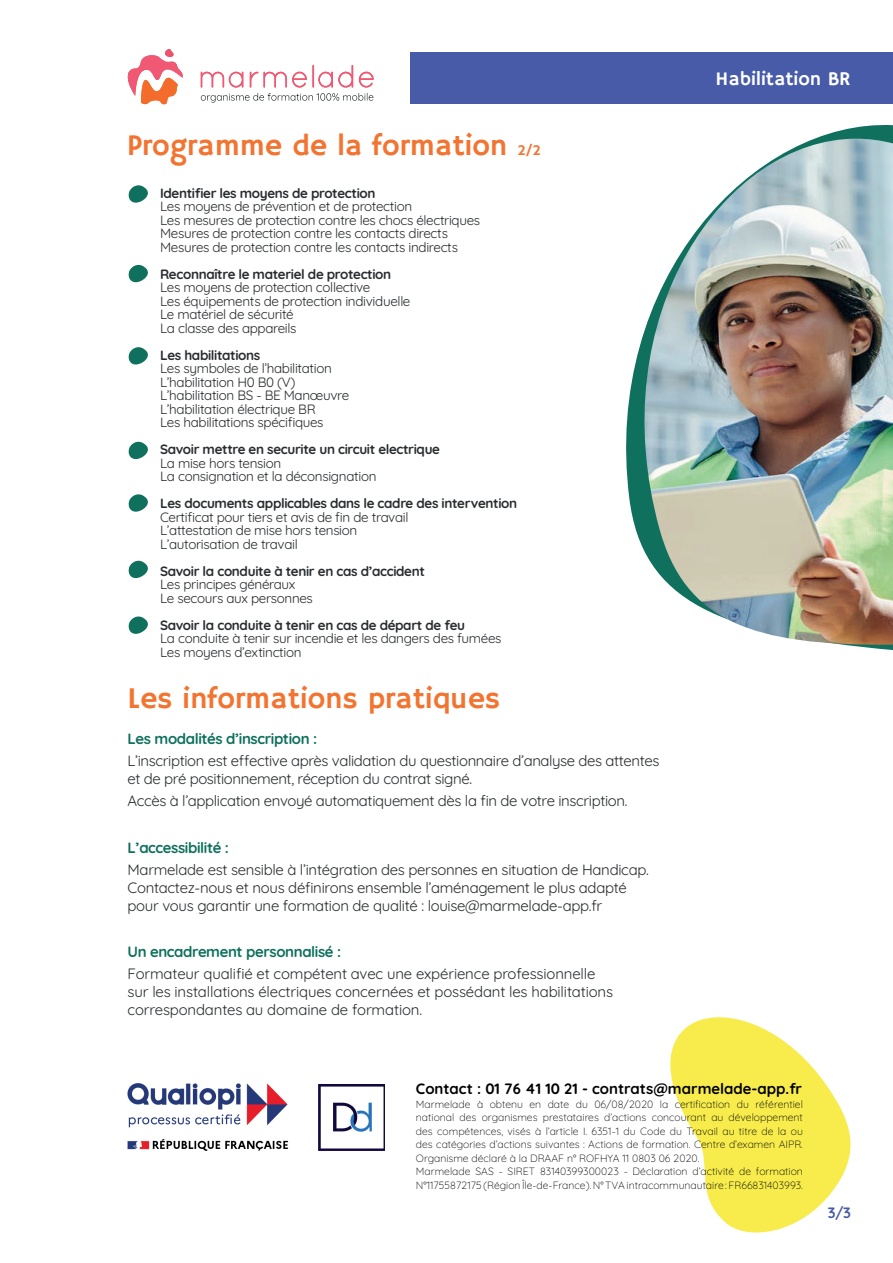
<style>
.page{position:relative;width:893px;height:1263px;background:#fff}
.page>*{position:absolute;margin:0;border:0;box-sizing:border-box;transform-origin:0 0}
.t1{font:30px "Hammersmith One";color:#f37431}
.t2{font:19.5px "Hammersmith One";color:#fff}
.t3{font:300 15px/18px "Quicksand";letter-spacing:-.02em;color:#292c2f}
.t4{font:300 15px "Quicksand";letter-spacing:-.025em;color:#0e705d}
.t5{font:300 15px "Quicksand";color:#000001}
.t6{font:300 15px "Quicksand";color:#485ba8}
.t7{font:300 13.5px/13.5px "Quicksand";letter-spacing:-.025em;color:#292c2f}
.t8{font:300 10.5px/13.5px "Quicksand";color:#000001}
.s1{font-size:15px}
</style>
<div class="page">
<svg style="left:128px;top:185px;width:20px;height:18px"></svg>
<svg style="left:128px;top:264px;width:20px;height:18px"></svg>
<svg style="left:128px;top:347px;width:20px;height:18px"></svg>
<svg style="left:128px;top:441px;width:20px;height:18px"></svg>
<svg style="left:128px;top:494px;width:20px;height:18px"></svg>
<svg style="left:128px;top:560px;width:20px;height:18px"></svg>
<svg style="left:128px;top:616px;width:20px;height:18px"></svg>
<svg style="left:814px;top:125px;width:79px;height:525px"></svg>
<img style="left:626px;top:139px;width:267px;height:507px">
<div style="left:410px;top:53px;width:483px;height:51px;background:#485ba8"></div>
<svg style="left:127px;top:49px;width:56px;height:56px"></svg>
<svg style="left:201px;top:65px;width:173px;height:38px"></svg>
<svg style="left:670px;top:1017px;width:181px;height:216px;fill:#f7ec4c"></svg>
<img style="left:127px;top:1083px;width:162px;height:68px">
<img style="left:319px;top:1084px;width:66px;height:66px">
<h1 class="t1" style="left:127px;top:128px;width:415px">Programme de la formation <span class="s1">2/2</span></h1>
<p class="t7" style="left:160px;top:185px;width:322px">Identifier les moyens de protection<br>Les moyens de prévention et de protection<br>Les mesures de protection contre les chocs électriques Mesures de protection contre les contacts directs Mesures de protection contre les contacts indirects</p>
<p class="t7" style="left:160px;top:266px;width:252px">Reconnaître le materiel de protection Les moyens de protection collective<br>Les équipements de protection individuelle Le matériel de sécurité<br>La classe des appareils</p>
<p class="t7" style="left:160px;top:347px;width:191px">Les habilitations<br>Les symboles de l’habilitation<br>L’habilitation H0 B0 (V)<br>L’habilitation BS - BE Manœuvre<br>L’habilitation électrique BR<br>Les habilitations spécifiques</p>
<p class="t7" style="left:160px;top:441px;width:281px">Savoir mettre en securite un circuit electrique<br>La mise hors tension<br>La consignation et la déconsignation</p>
<p class="t7" style="left:160px;top:495px;width:359px">Les documents applicables dans le cadre des intervention Certificat pour tiers et avis de fin de travail<br>L’attestation de mise hors tension<br>L’autorisation de travail</p>
<p class="t7" style="left:160px;top:563px;width:266px">Savoir la conduite à tenir en cas d’accident<br>Les principes généraux<br>Le secours aux personnes</p>
<p class="t7" style="left:160px;top:617px;width:343px">Savoir la conduite à tenir en cas de départ de feu<br>La conduite à tenir sur incendie et les dangers des fumées<br>Les moyens d’extinction</p>
<h1 class="t1" style="left:128px;top:681px;width:374px">Les informations pratiques</h1>
<p class="t4" style="left:128px;top:727px;width:191px">Les modalités d’inscription :</p>
<p class="t3" style="left:128px;top:750px;width:533px">L’inscription est effective après validation du questionnaire d’analyse des attentes et de pré positionnement, réception du contrat signé.</p>
<p class="t3" style="left:128px;top:790px;width:501px">Accès à l’application envoyé automatiquement dès la fin de votre inscription.</p>
<p class="t4" style="left:128px;top:836px;width:103px">L’accessibilité :</p>
<p class="t3" style="left:128px;top:859px;width:523px">Marmelade est sensible à l’intégration des personnes en situation de Handicap.<br>Contactez-nous et nous définirons ensemble l’aménagement le plus adapté pour vous garantir une formation de qualité : louise@marmelade-app.fr</p>
<p class="t4" style="left:128px;top:940px;width:215px">Un encadrement personnalisé :</p>
<p class="t3" style="left:128px;top:963px;width:487px">Formateur qualifié et compétent avec une expérience professionnelle sur les installations électriques concernées et possédant les habilitations correspondantes au domaine de formation.</p>
<h2 class="t2" style="left:716px;top:67px;width:136px">Habilitation BR</h2>
<p class="t5" style="left:416px;top:1077px;width:388px">Contact : 01 76 41 10 21 - contrats@marmelade-app.fr</p>
<p class="t8" style="left:416px;top:1096px;width:389px">Marmelade à obtenu en date du 06/08/2020 la certification du référentiel national des organismes prestataires d’actions concourant au développement des compétences, visés à l’article I. 6351-1 du Code du Travail au titre de la ou des catégories d’actions suivantes : Actions de formation. Centre d’examen AIPR.<br>Organisme déclaré à la DRAAF n° ROFHYA 11 0803 06 2020.<br>Marmelade SAS - SIRET 83140399300023 - Déclaration d’activité de formation N°11755872175 (Région Île-de-France). N° TVA intracommunautaire : FR66831403993.</p>
<p class="t6" style="left:828px;top:1201px;width:25px">3/3</p>
</div>
